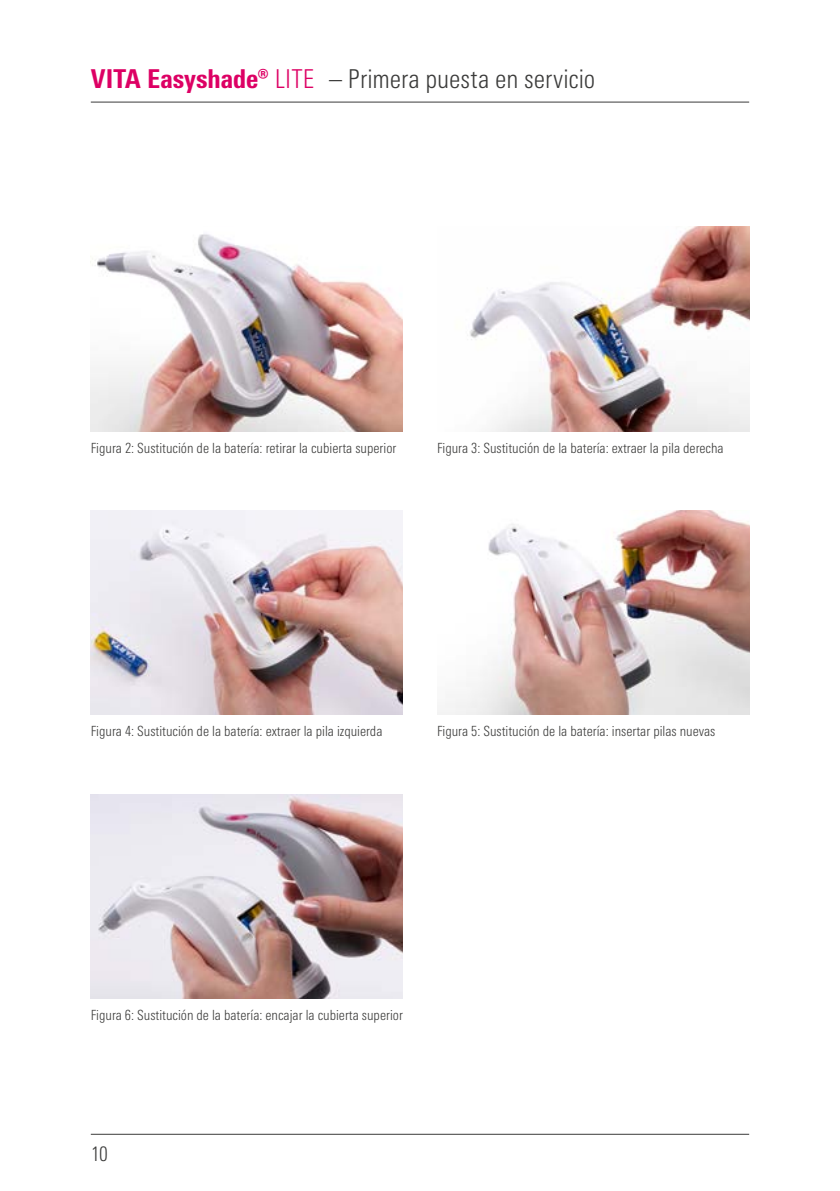
<style>
.page{position:relative;width:840px;height:1191px;background:#fff}
.page>*{position:absolute;margin:0;border:0;box-sizing:border-box;transform-origin:0 0}
.t1{font:300 condensed 26px "Univers Next Pro";color:#3b3b3a}
.t2{font:800 condensed 26px "Univers Next Pro";color:#dd0064}
.t3{font:300 condensed 20px "Univers Next Pro";color:#3b3b3a}
.t4{font:300 condensed 14px "Univers Next Pro";color:#3b3b3a}
.s1{font-weight:300}
</style>
<div class="page">
<hr style="left:91px;top:102px;width:657px;height:1px;background:#3b3b3a">
<hr style="left:91px;top:1134px;width:657px;height:1px;background:#3b3b3a">
<img style="left:91px;top:234px;width:312px;height:197px">
<img style="left:91px;top:794px;width:312px;height:204px">
<img style="left:470px;top:227px;width:278px;height:204px">
<img style="left:91px;top:510px;width:312px;height:204px">
<img style="left:437px;top:510px;width:311px;height:204px">
<h1 class="t2" style="left:91px;top:63px;width:225px">VITA Easyshade® <span class="s1">LITE</span></h1>
<h1 class="t1" style="left:329px;top:63px;width:267px">– Primera puesta en servicio</h1>
<p class="t4" style="left:91px;top:440px;width:307px">Figura 2: Sustitución de la batería: retirar la cubierta superior</p>
<p class="t4" style="left:437px;top:440px;width:288px">Figura 3: Sustitución de la batería: extraer la pila derecha</p>
<p class="t4" style="left:91px;top:723px;width:293px">Figura 4: Sustitución de la batería: extraer la pila izquierda</p>
<p class="t4" style="left:437px;top:723px;width:280px">Figura 5: Sustitución de la batería: insertar pilas nuevas</p>
<p class="t4" style="left:91px;top:1007px;width:313px">Figura 6: Sustitución de la batería: encajar la cubierta superior</p>
<h2 class="t3" style="left:91px;top:1142px;width:19px">10</h2>
</div>
